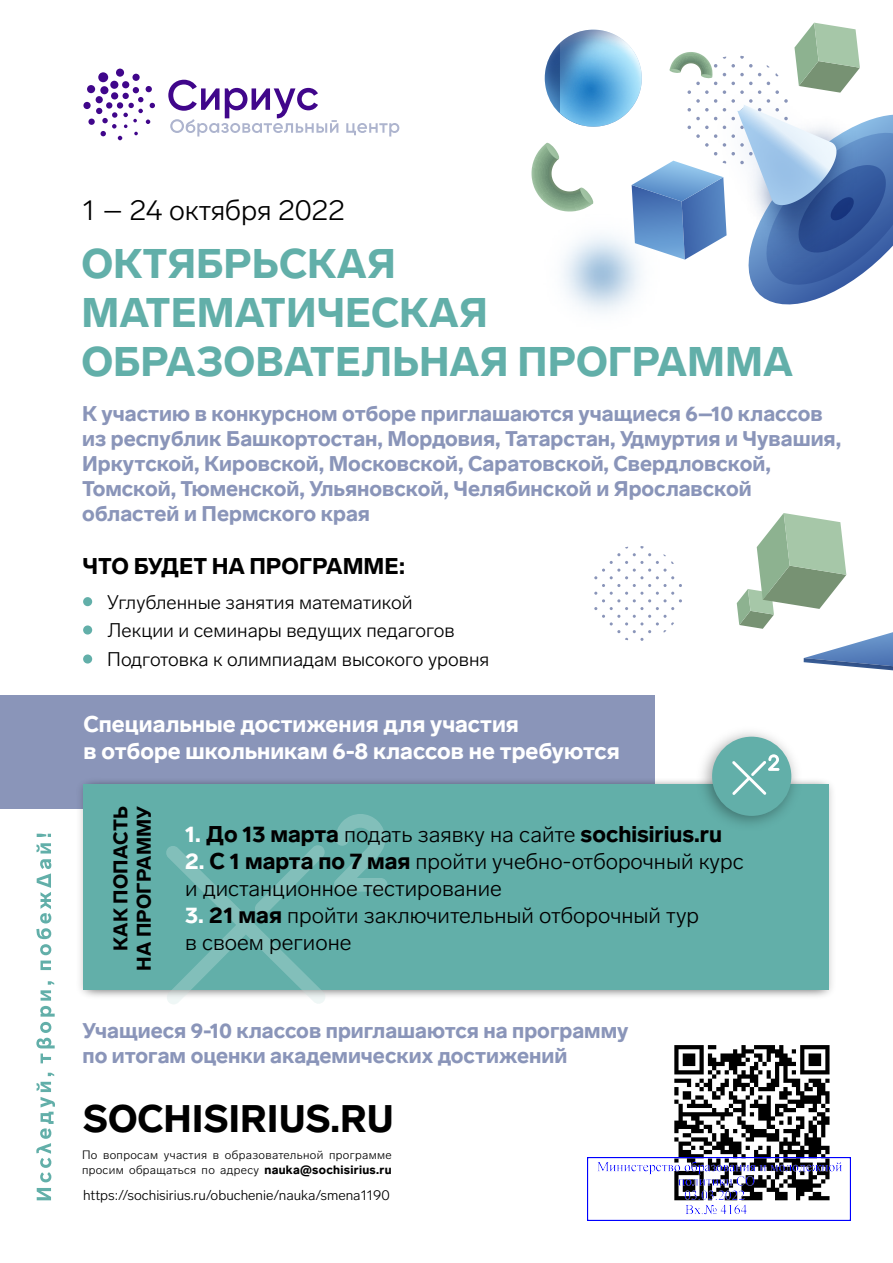
<style>
.page{position:relative;width:893px;height:1263px;background:#fff}
.page>*{position:absolute;margin:0;border:0;box-sizing:border-box;transform-origin:0 0}
.t1{font:900 40.8px/49.1px "Lab Grotesque";color:#62afa9}
.t2{font:900 37.95px "Lab Grotesque";color:#000}
.t3{font:300 28.8px "Lab Grotesque";color:#000}
.t4{font:300 22.5px/27px "Lab Grotesque";color:#000}
.t5{font:900 22.5px/27px "Lab Grotesque";color:#fff}
.t6{font:900 22.5px "Lab Grotesque";color:#000}
.t7{font:900 21px/25.2px "Lab Grotesque";color:#8a95b9}
.t8{font:300 19.5px/28.5px "Lab Grotesque";color:#000}
.t9{font:900 19.5px/23.4px "Lab Grotesque";letter-spacing:.01em;color:#000;text-align:right}
.t10{font:300 14.1px "Lab Grotesque";color:#000}
.t11{font:300 12px/14.4px "Lab Grotesque";letter-spacing:.025em;color:#000}
.s1{color:#fff}
.s2{font-weight:300}
.s3{font-weight:900;color:#fff}
.s4{font-weight:900}
</style>
<div class="page">
<div style="left:0;top:695px;width:654px;height:113px;background:#8a95b9"></div>
<svg style="left:83px;top:69px;width:72px;height:71px"></svg>
<svg style="left:346px;top:123px;width:53px;height:14px"></svg>
<svg style="left:168px;top:80px;width:170px;height:57px"></svg>
<img style="left:72px;top:775px;width:760px;height:222px">
<div style="left:83px;top:784px;width:746px;height:205px;background:#62afa9"></div>
<svg style="left:37px;top:1188px;width:14px;height:12px"></svg>
<svg style="left:36px;top:1082px;width:19px;height:100px"></svg>
<svg style="left:48px;top:1073px;width:6px;height:3px"></svg>
<svg style="left:36px;top:1006px;width:19px;height:57px"></svg>
<svg style="left:41px;top:981px;width:13px;height:19px"></svg>
<svg style="left:36px;top:859px;width:15px;height:111px"></svg>
<svg style="left:37px;top:843px;width:14px;height:10px"></svg>
<svg style="left:37px;top:834px;width:14px;height:3px"></svg>
<img style="left:691px;top:732px;width:117px;height:92px">
<div style="left:712px;top:737px;width:79px;height:79px;background:#62afa9;border-radius:50%"></div>
<svg style="left:732px;top:754px;width:47px;height:41px"></svg>
<div style="left:83px;top:597px;width:9px;height:9px;background:#62afa9;border-radius:50%"></div>
<div style="left:83px;top:625px;width:9px;height:9px;background:#62afa9;border-radius:50%"></div>
<div style="left:83px;top:654px;width:9px;height:9px;background:#62afa9;border-radius:50%"></div>
<svg style="left:674px;top:1045px;width:155px;height:113px"></svg>
<svg style="left:334px;top:814px;width:54px;height:78px"></svg>
<svg style="left:166px;top:845px;width:160px;height:159px"></svg>
<svg style="left:594px;top:546px;width:88px;height:95px"></svg>
<svg style="left:531px;top:23px;width:362px;height:290px"></svg>
<svg style="left:737px;top:513px;width:156px;height:157px"></svg>
<img style="left:587px;top:1158px;width:263px;height:62px">
<h3 class="t3" style="left:82px;top:193px;width:264px">1 – 24 октября 2022</h3>
<h1 class="t1" style="left:81px;top:240px;width:713px">ОКТЯБРЬСКАЯ<br>МАТЕМАТИЧЕСКАЯ<br>ОБРАЗОВАТЕЛЬНАЯ ПРОГРАММА</h1>
<p class="t7" style="left:82px;top:401px;width:760px">К участию в конкурсном отборе приглашаются учащиеся 6–10 классов из республик Башкортостан, Мордовия, Татарстан, Удмуртия и Чувашия, Иркутской, Кировской, Московской, Саратовской, Свердловской, Томской, Тюменской, Ульяновской, Челябинской и Ярославской областей и Пермского края</p>
<p class="t6" style="left:82px;top:552px;width:324px">ЧТО БУДЕТ НА ПРОГРАММЕ:</p>
<p class="t8" style="left:107px;top:588px;width:384px">Углубленные занятия математикой<br>Лекции и семинары ведущих педагогов<br>Подготовка к олимпиадам высокого уровня</p>
<p class="t5" style="left:83px;top:711px;width:538px">Специальные достижения для участия<br>в отборе школьникам 6-8 классов не требуются</p>
<p class="t9" style="left:109px;top:970px;width:166px;rotate:-90deg">КАК ПОПАСТЬ<br>НА ПРОГРАММУ</p>
<p class="t6" style="left:185px;top:821px;width:538px"><span class="s1">1.</span> До 13 марта <span class="s2">подать заявку на сайте</span> sochisirius.ru</p>
<p class="t4" style="left:185px;top:848px;width:560px"><span class="s3">2.</span> <span class="s4">С 1 марта по 7 мая</span> пройти учебно-отборочный курс и дистанционное тестирование</p>
<p class="t4" style="left:185px;top:902px;width:515px"><span class="s3">3.</span> <span class="s4">21 мая</span> пройти заключительный отборочный тур в своем регионе</p>
<p class="t7" style="left:82px;top:1018px;width:547px">Учащиеся 9-10 классов приглашаются на программу по итогам оценки академических достижений</p>
<h2 class="t2" style="left:83px;top:1096px;width:312px">SOCHISIRIUS.RU</h2>
<p class="t11" style="left:82px;top:1148px;width:311px">По вопросам участия в образовательной программе просим обращаться по адресу <span class="s4">nauka@sochisirius.ru</span></p>
<p class="t10" style="left:83px;top:1187px;width:308px">https://sochisirius.ru/obuchenie/nauka/smena1190</p>
</div>
